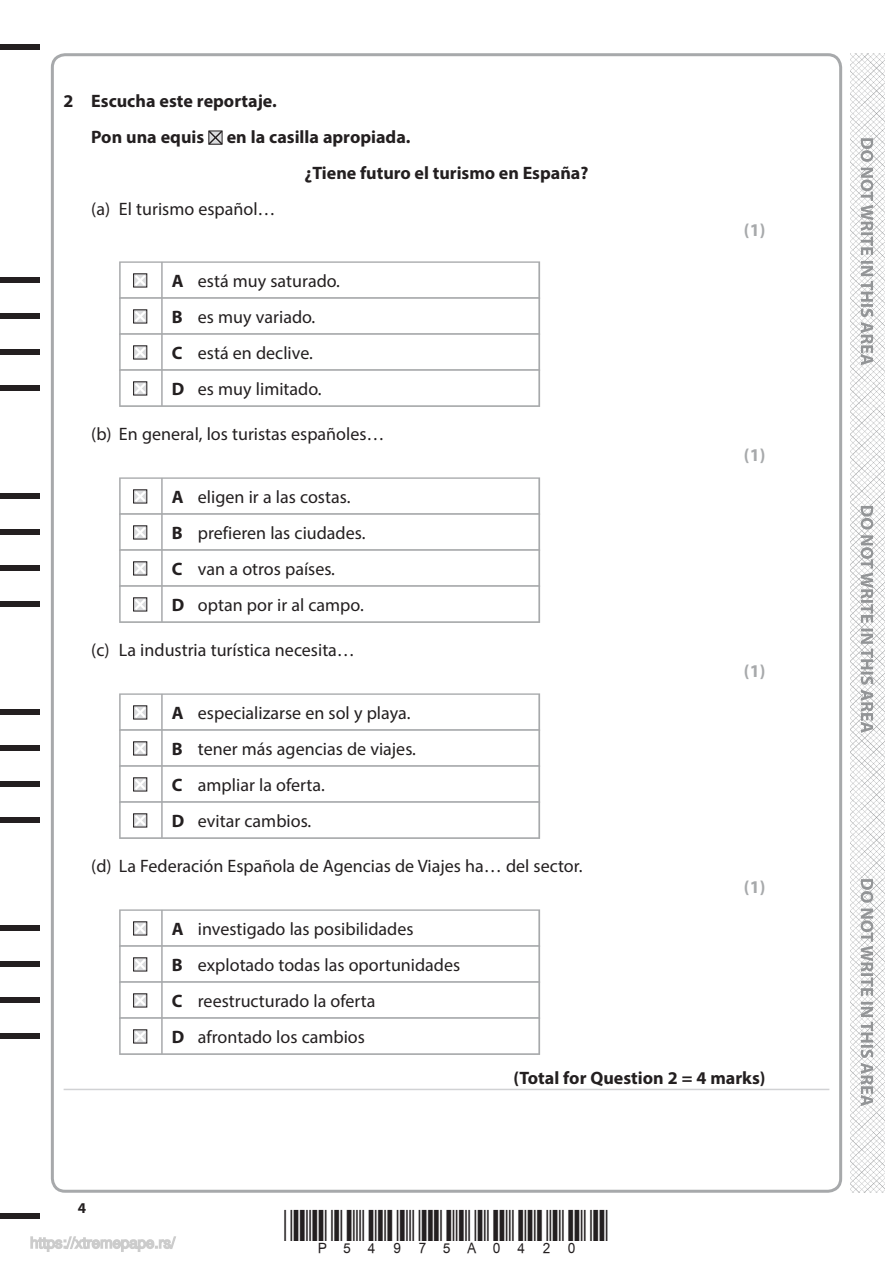
<style>
.page{position:relative;width:893px;height:1263px;background:#fff}
.page>*{position:absolute;margin:0;border:0;box-sizing:border-box;transform-origin:0 0}
.t1{font:18px/36px "Myriad Pro";color:#231f20}
.t2{font:700 18px "Myriad Pro";color:#231f20}
.t3{font:700 18px "Myriad Pro";color:#a7a9ab}
.t4{font:700 15px "Myriad Pro";color:#231f20}
.s1{font-weight:700}
</style>
<div class="page">
<div style="left:0;top:44px;width:40px;height:5px;background:#231f20"></div>
<div style="left:0;top:1214px;width:40px;height:5px;background:#231f20"></div>
<img style="left:850px;top:53px;width:34px;height:1140px">
<svg style="left:860px;top:138px;width:13px;height:968px"></svg>
<svg style="left:119px;top:261px;width:421px;height:36px"></svg>
<div style="left:121px;top:263px;width:417px;height:34px;background:#fff"></div>
<svg style="left:119px;top:297px;width:421px;height:36px"></svg>
<div style="left:121px;top:299px;width:417px;height:34px;background:#fff"></div>
<svg style="left:119px;top:333px;width:421px;height:36px"></svg>
<div style="left:121px;top:335px;width:417px;height:34px;background:#fff"></div>
<div style="left:119px;top:369px;width:421px;height:38px;background:#bfc1c2"></div>
<div style="left:121px;top:371px;width:417px;height:34px;background:#fff"></div>
<svg style="left:119px;top:477px;width:421px;height:36px"></svg>
<div style="left:121px;top:479px;width:417px;height:34px;background:#fff"></div>
<svg style="left:119px;top:513px;width:421px;height:36px"></svg>
<div style="left:121px;top:515px;width:417px;height:34px;background:#fff"></div>
<svg style="left:119px;top:549px;width:421px;height:36px"></svg>
<div style="left:121px;top:551px;width:417px;height:34px;background:#fff"></div>
<div style="left:119px;top:585px;width:421px;height:38px;background:#bfc1c2"></div>
<div style="left:121px;top:587px;width:417px;height:34px;background:#fff"></div>
<svg style="left:119px;top:693px;width:421px;height:36px"></svg>
<div style="left:121px;top:695px;width:417px;height:34px;background:#fff"></div>
<svg style="left:119px;top:729px;width:421px;height:36px"></svg>
<div style="left:121px;top:731px;width:417px;height:34px;background:#fff"></div>
<svg style="left:119px;top:765px;width:421px;height:36px"></svg>
<div style="left:121px;top:767px;width:417px;height:34px;background:#fff"></div>
<div style="left:119px;top:801px;width:421px;height:38px;background:#c0c1c3"></div>
<div style="left:121px;top:803px;width:417px;height:34px;background:#fff"></div>
<svg style="left:119px;top:909px;width:421px;height:36px"></svg>
<div style="left:121px;top:911px;width:417px;height:34px;background:#fff"></div>
<svg style="left:119px;top:945px;width:421px;height:36px"></svg>
<div style="left:121px;top:947px;width:417px;height:34px;background:#fff"></div>
<svg style="left:119px;top:981px;width:421px;height:36px"></svg>
<div style="left:121px;top:983px;width:417px;height:34px;background:#fff"></div>
<div style="left:119px;top:1017px;width:421px;height:38px;background:#c0c1c3"></div>
<div style="left:121px;top:1019px;width:417px;height:34px;background:#fff"></div>
<hr style="left:64px;top:1089px;width:765px;height:1px;background:#d1d2d4">
<svg style="left:208px;top:130px;width:15px;height:15px"></svg>
<svg style="left:133px;top:273px;width:15px;height:15px"></svg>
<hr style="left:161px;top:262px;width:2px;height:36px;background:#a7a9ab">
<svg style="left:133px;top:309px;width:15px;height:15px"></svg>
<hr style="left:161px;top:298px;width:2px;height:36px;background:#a7a9ab">
<svg style="left:133px;top:345px;width:15px;height:15px"></svg>
<hr style="left:161px;top:334px;width:2px;height:36px;background:#a7a9ab">
<svg style="left:133px;top:381px;width:15px;height:15px"></svg>
<hr style="left:161px;top:370px;width:2px;height:36px;background:#a7a9ab">
<svg style="left:133px;top:489px;width:15px;height:15px"></svg>
<hr style="left:161px;top:478px;width:2px;height:36px;background:#a7a9ab">
<svg style="left:133px;top:525px;width:15px;height:15px"></svg>
<hr style="left:161px;top:514px;width:2px;height:36px;background:#a7a9ab">
<svg style="left:133px;top:561px;width:15px;height:15px"></svg>
<hr style="left:161px;top:550px;width:2px;height:36px;background:#a7a9ab">
<svg style="left:133px;top:597px;width:15px;height:15px"></svg>
<hr style="left:161px;top:586px;width:2px;height:36px;background:#a7a9ab">
<svg style="left:133px;top:705px;width:15px;height:15px"></svg>
<hr style="left:161px;top:694px;width:2px;height:36px;background:#a7a9ab">
<svg style="left:133px;top:741px;width:15px;height:15px"></svg>
<hr style="left:161px;top:730px;width:2px;height:36px;background:#a7a9ab">
<svg style="left:133px;top:777px;width:15px;height:15px"></svg>
<hr style="left:161px;top:766px;width:2px;height:36px;background:#a7a9ab">
<svg style="left:133px;top:813px;width:15px;height:15px"></svg>
<hr style="left:161px;top:802px;width:2px;height:36px;background:#a7a9ab">
<svg style="left:133px;top:921px;width:15px;height:15px"></svg>
<hr style="left:161px;top:910px;width:2px;height:36px;background:#a7a9ab">
<svg style="left:133px;top:957px;width:15px;height:15px"></svg>
<hr style="left:161px;top:946px;width:2px;height:36px;background:#a7a9ab">
<svg style="left:133px;top:993px;width:15px;height:15px"></svg>
<hr style="left:161px;top:982px;width:2px;height:36px;background:#a7a9ab">
<svg style="left:133px;top:1029px;width:15px;height:15px"></svg>
<hr style="left:161px;top:1018px;width:2px;height:36px;background:#a7a9ab">
<div style="left:0;top:277px;width:40px;height:6px;background:#231f20"></div>
<div style="left:0;top:313px;width:40px;height:6px;background:#231f20"></div>
<div style="left:0;top:349px;width:40px;height:6px;background:#231f20"></div>
<div style="left:0;top:385px;width:40px;height:6px;background:#231f20"></div>
<div style="left:0;top:493px;width:40px;height:6px;background:#231f20"></div>
<div style="left:0;top:529px;width:40px;height:6px;background:#231f20"></div>
<div style="left:0;top:565px;width:40px;height:6px;background:#231f20"></div>
<div style="left:0;top:601px;width:40px;height:6px;background:#231f20"></div>
<div style="left:0;top:709px;width:40px;height:6px;background:#231f20"></div>
<div style="left:0;top:745px;width:40px;height:6px;background:#231f20"></div>
<div style="left:0;top:781px;width:40px;height:6px;background:#231f20"></div>
<div style="left:0;top:817px;width:40px;height:6px;background:#231f20"></div>
<div style="left:0;top:925px;width:40px;height:6px;background:#231f20"></div>
<div style="left:0;top:961px;width:40px;height:6px;background:#231f20"></div>
<div style="left:0;top:997px;width:40px;height:6px;background:#231f20"></div>
<div style="left:0;top:1033px;width:40px;height:6px;background:#231f20"></div>
<svg style="left:30px;top:1236px;width:146px;height:16px"></svg>
<p class="t2" style="left:64px;top:94px;width:215px">2 Escucha este reportaje.</p>
<p class="t2" style="left:91px;top:130px;width:321px">Pon una equis en la casilla apropiada.</p>
<p class="t2" style="left:304px;top:166px;width:285px">¿Tiene futuro el turismo en España?</p>
<p class="t1" style="left:91px;top:193px;width:186px">(a) El turismo español…</p>
<p class="t1" style="left:172px;top:265px;width:170px"><span class="s1">A</span> está muy saturado.<br><span class="s1">B</span> es muy variado.<br><span class="s1">C</span> está en declive.<br><span class="s1">D</span> es muy limitado.</p>
<p class="t1" style="left:91px;top:417px;width:294px">(b) En general, los turistas españoles…</p>
<p class="t1" style="left:172px;top:481px;width:195px"><span class="s1">A</span> eligen ir a las costas.<br><span class="s1">B</span> prefieren las ciudades.<br><span class="s1">C</span> van a otros países.<br><span class="s1">D</span> optan por ir al campo.</p>
<p class="t1" style="left:91px;top:633px;width:265px">(c) La industria turística necesita…</p>
<p class="t1" style="left:172px;top:697px;width:246px"><span class="s1">A</span> especializarse en sol y playa.<br><span class="s1">B</span> tener más agencias de viajes.<br><span class="s1">C</span> ampliar la oferta.<br><span class="s1">D</span> evitar cambios.</p>
<p class="t1" style="left:91px;top:849px;width:492px">(d) La Federación Española de Agencias de Viajes ha… del sector.</p>
<p class="t1" style="left:172px;top:913px;width:290px"><span class="s1">A</span> investigado las posibilidades<br><span class="s1">B</span> explotado todas las oportunidades<br><span class="s1">C</span> reestructurado la oferta<br><span class="s1">D</span> afrontado los cambios</p>
<p class="t3" style="left:743px;top:223px;width:23px">(1)</p>
<p class="t3" style="left:744px;top:448px;width:23px">(1)</p>
<p class="t3" style="left:744px;top:664px;width:23px">(1)</p>
<p class="t3" style="left:744px;top:880px;width:23px">(1)</p>
<p class="t4" style="left:78px;top:1202px;width:10px">4</p>
<p class="t2" style="left:513px;top:1071px;width:254px">(Total for Question 2 = 4 marks)</p>
</div>
